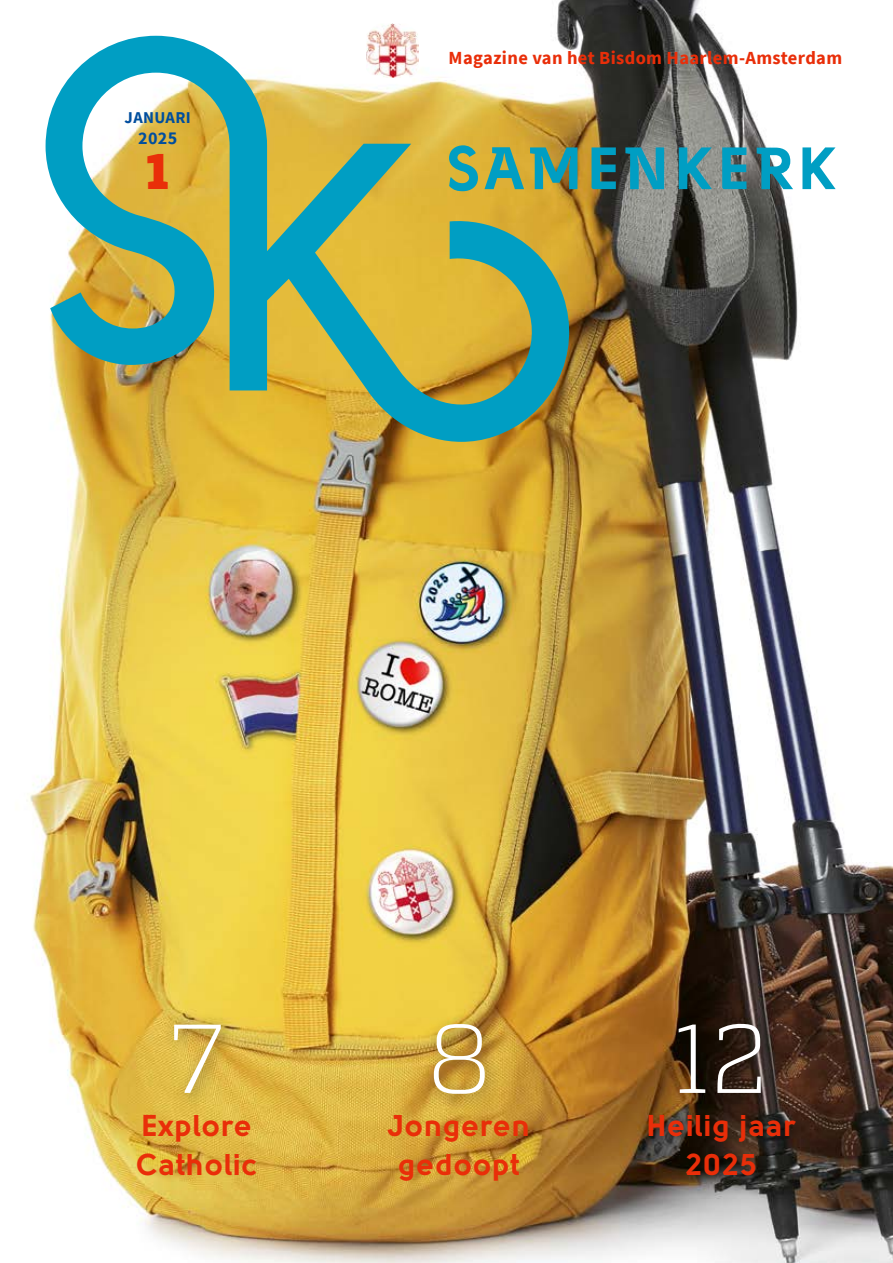
<style>
.page{position:relative;width:893px;height:1263px;background:#fff}
.page>*{position:absolute;margin:0;border:0;box-sizing:border-box;transform-origin:0 0}
.t1{font:300 97.5px "Quadon";color:#fff}
.t2{font:800 49.5px "Quadon";color:#e92e09}
.t3{font:900 30px/39px "Solomon";letter-spacing:.03em;color:#e92e09;text-align:center}
.t4{font:700 18.45px "Source Sans Pro";letter-spacing:.02em;color:#e92e09}
.t5{font:700 18px "Source Sans Pro";color:#004e9e}
.t6{font:700 16.5px "Source Sans Pro";letter-spacing:.02em;color:#004e9e}
</style>
<div class="page">
<img style="left:27px;top:0;width:866px;height:1263px">
<svg style="left:46px;top:36px;width:527px;height:406px;background:#9fb57d"></svg>
<div style="left:361px;top:21px;width:63px;height:63px;background:#fff;border-radius:50%"></div>
<img style="left:366px;top:24px;width:53px;height:54px">
<svg style="left:679px;top:147px;width:33px;height:42px"></svg>
<svg style="left:802px;top:147px;width:34px;height:42px"></svg>
<svg style="left:449px;top:145px;width:29px;height:46px"></svg>
<svg style="left:592px;top:147px;width:24px;height:42px"></svg>
<svg style="left:722px;top:147px;width:24px;height:42px"></svg>
<svg style="left:530px;top:147px;width:47px;height:42px;background:#509984"></svg>
<svg style="left:625px;top:147px;width:39px;height:42px;background:#3393a8"></svg>
<svg style="left:757px;top:148px;width:36px;height:41px"></svg>
<svg style="left:484px;top:147px;width:40px;height:42px;background:#70a67a"></svg>
<div style="left:638px;top:1104px;width:174px;height:88px;background:#000;opacity:.4"></div>
<div style="left:668px;top:1012px;width:110px;height:98px;background:#000;opacity:.4"></div>
<div style="left:423px;top:1013px;width:79px;height:98px;background:#000;opacity:.4"></div>
<div style="left:163px;top:1013px;width:74px;height:96px;background:#000;opacity:.4"></div>
<p class="t6" style="left:125px;top:107px;width:68px">JANUARI</p>
<p class="t5" style="left:138px;top:126px;width:41px">2025</p>
<h2 class="t2" style="left:146px;top:143px;width:24px">1</h2>
<p class="t4" style="left:449px;top:45px;width:395px">Magazine van het Bisdom Haarlem-Amsterdam</p>
<h1 class="t1" style="left:170px;top:1004px;width:56px">7</h1>
<h1 class="t1" style="left:427px;top:1004px;width:66px">8</h1>
<h1 class="t1" style="left:674px;top:1004px;width:96px">12</h1>
<p class="t3" style="left:136px;top:1106px;width:123px;text-align:left">Explore<br>Catholic</p>
<p class="t3" style="left:388px;top:1106px;width:143px">Jongeren gedoopt</p>
<p class="t3" style="left:647px;top:1106px;width:150px">Heilig jaar<br>2025</p>
</div>
